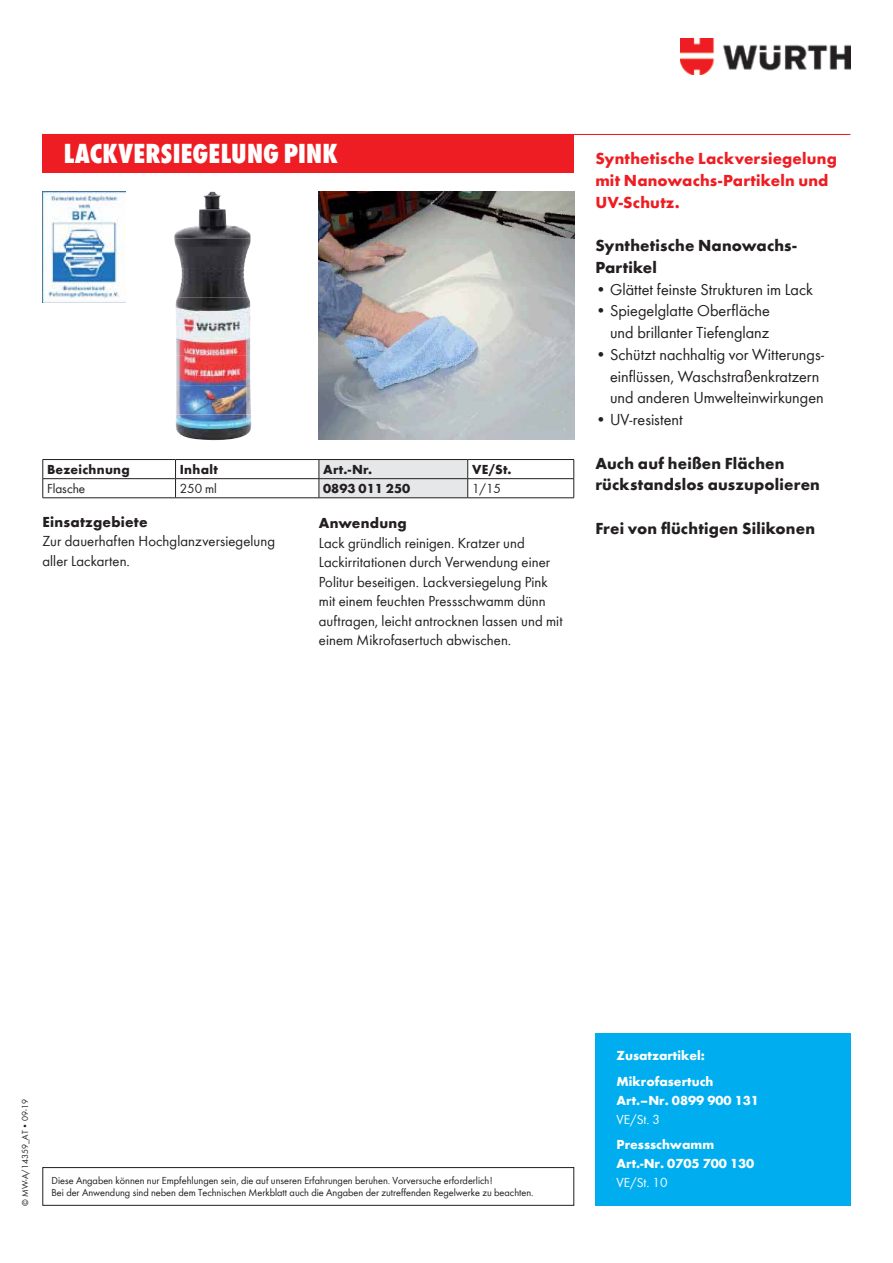
<style>
.page{position:relative;width:893px;height:1263px;background:#fff}
.page>*{position:absolute;margin:0;border:0;box-sizing:border-box;transform-origin:0 0}
._19pt_sfett_Headline{font:28.5px "Wuerth Extra Bold Cond Caps";letter-spacing:.01em;color:#fff}
._11_14_5pt_Book{font:16.5px/21.8px "Wuerth";color:#231f20;text-align:right}
._11_14_5pt_Bold{font:700 16.5px/21.8px "Wuerth";letter-spacing:.01em;color:#231f20}
._11_14_5pt_Bold-2{font:700 16.5px/21.8px "Wuerth";letter-spacing:.01em;color:#ee1d23}
._11_14_5pt_Book-2{font:15px/19.5px "Wuerth";letter-spacing:.005em;color:#231f20}
._11_14_5pt_Bold-3{font:700 15px "Wuerth";letter-spacing:.015em;color:#231f20}
._09_4_5mm_Bold{font:700 13.5px "Wuerth";color:#fff}
._09_09pt_Tabellen__3{font:700 13.5px "Wuerth";letter-spacing:.02em;color:#231f20}
._09_09pt_Tabellen__3-2{font:13.5px "Wuerth";color:#231f20}
._09_4_5mm_Bold-2{font:13.5px "Wuerth";color:#fff}
._09_09pt_Tabellen__3-3{font:700 13.5px "Wuerth";color:#231f20}
._07_08__Book__Bildun{font:10.5px/12px "Wuerth";color:#231f20}
.t1{font:9px "Wuerth";color:#231f20}
</style>
<div class="page">
<img style="left:680px;top:38px;width:170px;height:37px">
<hr style="left:43px;top:134px;width:807px;height:1px;background:#ee1d23">
<div style="left:43px;top:134px;width:531px;height:38px;background:#ee1d23"></div>
<hr style="left:43px;top:459px;width:133px;height:1px;background:#231f20">
<hr style="left:176px;top:459px;width:143px;height:1px;background:#231f20">
<hr style="left:468px;top:459px;width:106px;height:1px;background:#231f20">
<hr style="left:43px;top:478px;width:133px;height:1px;background:#231f20">
<svg style="left:43px;top:460px;width:1px;height:37px"></svg>
<hr style="left:176px;top:478px;width:143px;height:1px;background:#231f20">
<svg style="left:175px;top:460px;width:1px;height:37px"></svg>
<hr style="left:468px;top:478px;width:106px;height:1px;background:#231f20">
<svg style="left:319px;top:459px;width:149px;height:38px"></svg>
<svg style="left:573px;top:460px;width:1px;height:37px"></svg>
<hr style="left:43px;top:497px;width:133px;height:1px;background:#231f20">
<hr style="left:176px;top:497px;width:143px;height:1px;background:#231f20">
<hr style="left:319px;top:497px;width:149px;height:1px;background:#231f20">
<hr style="left:468px;top:497px;width:106px;height:1px;background:#231f20">
<img style="left:319px;top:191px;width:255px;height:249px">
<div style="left:43px;top:1167px;width:531px;height:38px;border:1px solid #231f20"></div>
<div style="left:595px;top:1033px;width:255px;height:172px;background:#00aeef"></div>
<img style="left:43px;top:191px;width:82px;height:111px">
<img style="left:203px;top:191px;width:19px;height:18px">
<img style="left:174px;top:209px;width:77px;height:59px">
<img style="left:177px;top:268px;width:72px;height:29px">
<img style="left:175px;top:297px;width:76px;height:144px">
<p class="_19pt_sfett_Headline" style="left:64px;top:133px;width:276px">LACKVERSIEGELUNG PINK</p>
<p class="_11_14_5pt_Bold-2" style="left:595px;top:146px;width:243px">Synthetische Lackversiegelung mit Nanowachs-Partikeln und<br>UV-Schutz.</p>
<p class="_11_14_5pt_Bold" style="left:595px;top:233px;width:203px">Synthetische Nanowachs-<br>Partikel</p>
<p class="_11_14_5pt_Book" style="left:595px;top:277px;width:219px">• Glättet feinste Strukturen im Lack</p>
<p class="_11_14_5pt_Book" style="left:595px;top:299px;width:176px">• Spiegelglatte Oberfläche und brillanter Tiefenglanz</p>
<p class="_11_14_5pt_Book" style="left:610px;top:343px;width:216px;text-align:left;text-indent:-15px">• Schützt nachhaltig vor Witterungs&shy;einflüssen, Waschstraßenkratzern und anderen Umwelteinwirkungen</p>
<p class="_11_14_5pt_Book" style="left:595px;top:408px;width:89px">• UV-resistent</p>
<p class="_11_14_5pt_Bold" style="left:595px;top:451px;width:226px">Auch auf heißen Flächen rückstandslos auszupolieren</p>
<p class="_11_14_5pt_Bold" style="left:595px;top:516px;width:221px">Frei von flüchtigen Silikonen</p>
<p class="_09_09pt_Tabellen__3" style="left:47px;top:459px;width:84px">Bezeichnung</p>
<p class="_09_09pt_Tabellen__3" style="left:180px;top:459px;width:40px">Inhalt</p>
<p class="_09_09pt_Tabellen__3" style="left:323px;top:459px;width:51px">Art.-Nr.</p>
<p class="_09_09pt_Tabellen__3" style="left:472px;top:459px;width:41px">VE/St.</p>
<p class="_09_09pt_Tabellen__3-2" style="left:47px;top:479px;width:40px">Flasche</p>
<p class="_09_09pt_Tabellen__3-2" style="left:180px;top:479px;width:39px">250 ml</p>
<p class="_09_09pt_Tabellen__3-3" style="left:323px;top:478px;width:89px">0893 011 250</p>
<p class="_09_09pt_Tabellen__3-2" style="left:472px;top:479px;width:30px">1/15</p>
<p class="_11_14_5pt_Bold-3" style="left:43px;top:511px;width:107px">Einsatzgebiete</p>
<p class="_11_14_5pt_Book-2" style="left:43px;top:531px;width:234px">Zur dauerhaften Hochglanzversiegelung aller Lackarten.</p>
<p class="_11_14_5pt_Bold-3" style="left:319px;top:512px;width:89px">Anwendung</p>
<p class="_11_14_5pt_Book-2" style="left:319px;top:532px;width:245px">Lack gründlich reinigen. Kratzer und Lackirritationen durch Verwendung einer Politur beseitigen. Lackversiegelung Pink mit einem feuchten Pressschwamm dünn auftragen, leicht antrocknen lassen und mit einem Mikrofasertuch abwischen.</p>
<p class="t1" style="left:19px;top:1205px;width:108px;rotate:-90deg">© MW-A/14359_AT • 09-19</p>
<p class="_07_08__Book__Bildun" style="left:52px;top:1174px;width:484px">Diese Angaben können nur Empfehlungen sein, die auf unseren Erfahrungen beruhen. Vorversuche erforderlich !<br>Bei der Anwendung sind neben dem Technischen Merkblatt auch die Angaben der zutreffenden Regelwerke zu beachten.</p>
<p class="_09_4_5mm_Bold" style="left:617px;top:1046px;width:90px">Zusatzartikel:</p>
<p class="_09_4_5mm_Bold" style="left:617px;top:1071px;width:98px">Mikrofasertuch</p>
<p class="_09_4_5mm_Bold" style="left:617px;top:1090px;width:144px">Art.–Nr. 0899 900 131</p>
<p class="_09_4_5mm_Bold-2" style="left:617px;top:1110px;width:45px">VE/St. 3</p>
<p class="_09_4_5mm_Bold" style="left:617px;top:1134px;width:99px">Pressschwamm</p>
<p class="_09_4_5mm_Bold" style="left:617px;top:1153px;width:139px">Art.-Nr. 0705 700 130</p>
<p class="_09_4_5mm_Bold-2" style="left:617px;top:1173px;width:52px">VE/St. 10</p>
</div>
